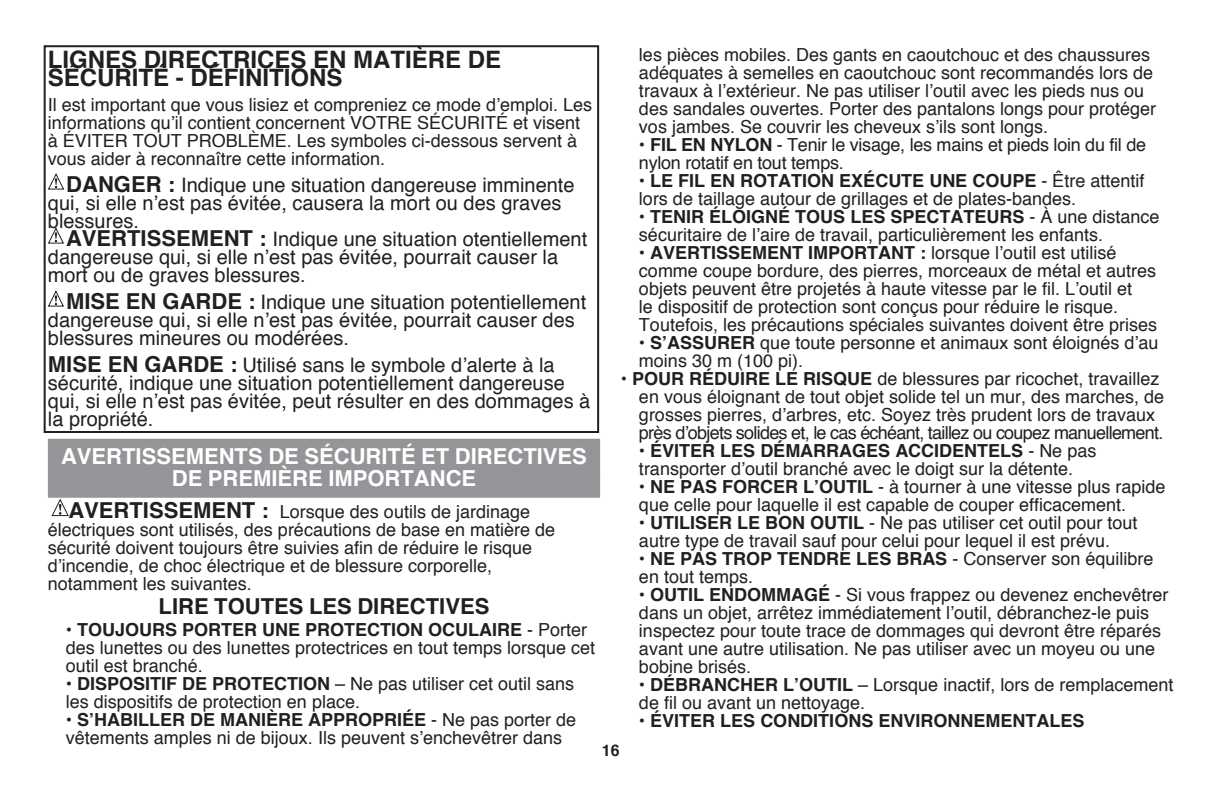
<style>
.page{position:relative;width:1224px;height:792px;background:#fff}
.page>*{position:absolute;margin:0;border:0;box-sizing:border-box;transform-origin:0 0}
.t1{font:700 24px "Helvetica";color:#231f20}
.t2{font:700 22px/22px "Helvetica";color:#fff;text-align:center}
.t3{font:700 22px "Helvetica";color:#231f20}
.t4{font:20px/18px "Helvetica";color:#231f20}
.t5{font:18px/18px "Helvetica";color:#231f20}
.t6{font:700 18px "Helvetica";color:#231f20}
.t7{font:700 16px "Helvetica";color:#231f20}
.s1{font-weight:700;font-size:22px}
.s2{font-weight:700}
.s3{font-weight:400}
</style>
<div class="page">
<div style="left:48px;top:439px;width:552px;height:38px;background:#939598"></div>
<div style="left:48px;top:476px;width:552px;height:22px;background:#939598"></div>
<svg style="left:48px;top:173px;width:17px;height:17px"></svg>
<svg style="left:48px;top:227px;width:16px;height:17px"></svg>
<svg style="left:48px;top:290px;width:16px;height:17px"></svg>
<svg style="left:51px;top:498px;width:18px;height:19px"></svg>
<div style="left:44px;top:45px;width:555px;height:388px;border:2px solid #231f20"></div>
<h1 class="t1" style="left:48px;top:41px;width:16px">LIGNES</h1>
<h1 class="t1" style="left:144px;top:41px;width:16px">DIRECTRICES</h1>
<h1 class="t1" style="left:313px;top:41px;width:55px">EN MATI</h1>
<h1 class="t1" style="left:412px;top:41px;width:73px">ÈRE DE</h1>
<h1 class="t1" style="left:48px;top:59px;width:48px">SÉCURIT</h1>
<h1 class="t1" style="left:153px;top:59px;width:85px">É - DÉFINITIONS</h1>
<p class="t5" style="left:48px;top:96px;width:546px">Il est important que vous lisiez et compreniez ce mode d’emploi. Les informations qu’il contient concernent VOTRE SÉCURITÉ et visent à ÉVITER TOUT PROBLÈME. Les symboles ci-dessous servent à vous aider à reconnaître cette information.</p>
<p class="t4" style="left:48px;top:176px;width:528px;text-indent:18px"><span class="s1">DANGER :</span> Indique une situation dangereuse imminente qui, si elle n’est pas évitée, causera la mort ou des graves blessures.</p>
<p class="t4" style="left:48px;top:230px;width:541px;text-indent:18px"><span class="s1">AVERTISSEMENT :</span> Indique une situation otentiellement dangereuse qui, si elle n’est pas évitée, pourrait causer la mort ou de graves blessures.</p>
<p class="t4" style="left:48px;top:293px;width:540px;text-indent:18px"><span class="s1">MISE EN GARDE :</span> Indique une situation potentiellement dangereuse qui, si elle n’est pas évitée, pourrait causer des blessures mineures ou modérées.</p>
<p class="t4" style="left:48px;top:356px;width:544px"><span class="s1">MISE EN GARDE :</span> Utilisé sans le symbole d’alerte à la sécurité, indique une situation potentiellement dangereuse qui, si elle n’est pas évitée, peut résulter en des dommages à la propriété.</p>
<p class="t2" style="left:61px;top:445px;width:527px">AVERTISSEMENTS DE SÉCURITÉ ET DIRECTIVES<br>DE PREMIÈRE IMPORTANCE</p>
<p class="t5" style="left:48px;top:503px;width:509px;text-indent:20px"><span class="s1">AVERTISSEMENT :</span> Lorsque des outils de jardinage électriques sont utilisés, des précautions de base en matière de sécurité doivent toujours être suivies afin de réduire le risque d’incendie, de choc électrique et de blessure corporelle, notamment les suivantes.</p>
<p class="t3" style="left:159px;top:588px;width:26px">LIRE</p>
<p class="t3" style="left:214px;top:588px;width:16px">TOUTES</p>
<p class="t3" style="left:309px;top:588px;width:15px">LES</p>
<p class="t3" style="left:357px;top:588px;width:14px">DIRECTIVES</p>
<p class="t5" style="left:66px;top:621px;width:531px">• <span class="s2">TOUJOURS PORTER UNE PROTECTION OCULAIRE</span> - Porter des lunettes ou des lunettes protectrices en tout temps lorsque cet outil est branché.</p>
<p class="t5" style="left:66px;top:675px;width:510px">• <span class="s2">DISPOSITIF DE PROTECTION</span> – Ne pas utiliser cet outil sans les dispositifs de protection en place.</p>
<p class="t5" style="left:66px;top:711px;width:512px">• <span class="s2">S’HABILLER DE MANIÈRE APPROPRIÉE</span> - Ne pas porter de vêtements amples ni de bijoux. Ils peuvent s’enchevêtrer dans</p>
<p class="t5" style="left:639px;top:46px;width:519px">les pièces mobiles. Des gants en caoutchouc et des chaussures adéquates à semelles en caoutchouc sont recommandés lors de travaux à l’extérieur. Ne pas utiliser l’outil avec les pieds nus ou des sandales ouvertes. Porter des pantalons longs pour protéger vos jambes. Se couvrir les cheveux s’ils sont longs.</p>
<p class="t5" style="left:639px;top:136px;width:509px">• <span class="s2">FIL EN NYLON</span> - Tenir le visage, les mains et pieds loin du fil de nylon rotatif en tout temps.</p>
<p class="t5" style="left:639px;top:172px;width:507px">• <span class="s2">LE FIL EN ROTATION EXÉCUTE UNE COUPE</span> - Être attentif lors de taillage autour de grillages et de plates-bandes.</p>
<p class="t5" style="left:639px;top:208px;width:522px">• <span class="s2">TENIR ÉLOIGNÉ TOUS LES SPECTATEURS</span> - À une distance sécuritaire de l’aire de travail, particulièrement les enfants.</p>
<p class="t5" style="left:639px;top:244px;width:520px">• <span class="s2">AVERTISSEMENT IMPORTANT :</span> lorsque l’outil est utilisé comme coupe bordure, des pierres, morceaux de métal et autres objets peuvent être projetés à haute vitesse par le fil. L’outil et<br>le dispositif de protection sont conçus pour réduire le risque.<br>Toutefois, les précautions spéciales suivantes doivent être prises</p>
<p class="t5" style="left:639px;top:334px;width:521px">• <span class="s2">S’ASSURER</span> que toute personne et animaux sont éloignés d’au moins 30 m (100 pi).</p>
<p class="t5" style="left:639px;top:370px;width:527px;text-indent:-18px">• <span class="s2">POUR RÉDUIRE LE RISQUE</span> de blessures par ricochet, travaillez en vous éloignant de tout objet solide tel un mur, des marches, de grosses pierres, d’arbres, etc. Soyez très prudent lors de travaux près d’objets solides et, le cas échéant, taillez ou coupez manuellement.</p>
<p class="t5" style="left:639px;top:442px;width:459px">• <span class="s2">ÉVITER LES DÉMARRAGES ACCIDENTELS</span> - Ne pas transporter d’outil branché avec le doigt sur la détente.</p>
<p class="t5" style="left:639px;top:478px;width:528px">• <span class="s2">NE PAS FORCER L’OUTIL</span> - à tourner à une vitesse plus rapide que celle pour laquelle il est capable de couper efficacement.</p>
<p class="t5" style="left:639px;top:514px;width:500px">• <span class="s2">UTILISER LE BON OUTIL</span> - Ne pas utiliser cet outil pour tout autre type de travail sauf pour celui pour lequel il est prévu.</p>
<p class="t5" style="left:639px;top:550px;width:516px">• <span class="s2">NE PAS TROP TENDRE LES BRAS</span> - Conserver son équilibre en tout temps.</p>
<p class="t5" style="left:639px;top:586px;width:531px">• <span class="s2">OUTIL ENDOMMAGÉ</span> - Si vous frappez ou devenez enchevêtrer dans un objet, arrêtez immédiatement l’outil, débranchez-le puis inspectez pour toute trace de dommages qui devront être réparés avant une autre utilisation. Ne pas utiliser avec un moyeu ou une bobine brisés.</p>
<p class="t5" style="left:639px;top:676px;width:536px">• <span class="s2">DÉBRANCHER L’OUTIL</span> – Lorsque inactif, lors de remplacement de fil ou avant un nettoyage.</p>
<p class="t6" style="left:639px;top:706px;width:447px"><span class="s3">•</span> ÉVITER LES CONDITIONS ENVIRONNEMENTALES</p>
<p class="t7" style="left:602px;top:737px;width:19px">16</p>
</div>
